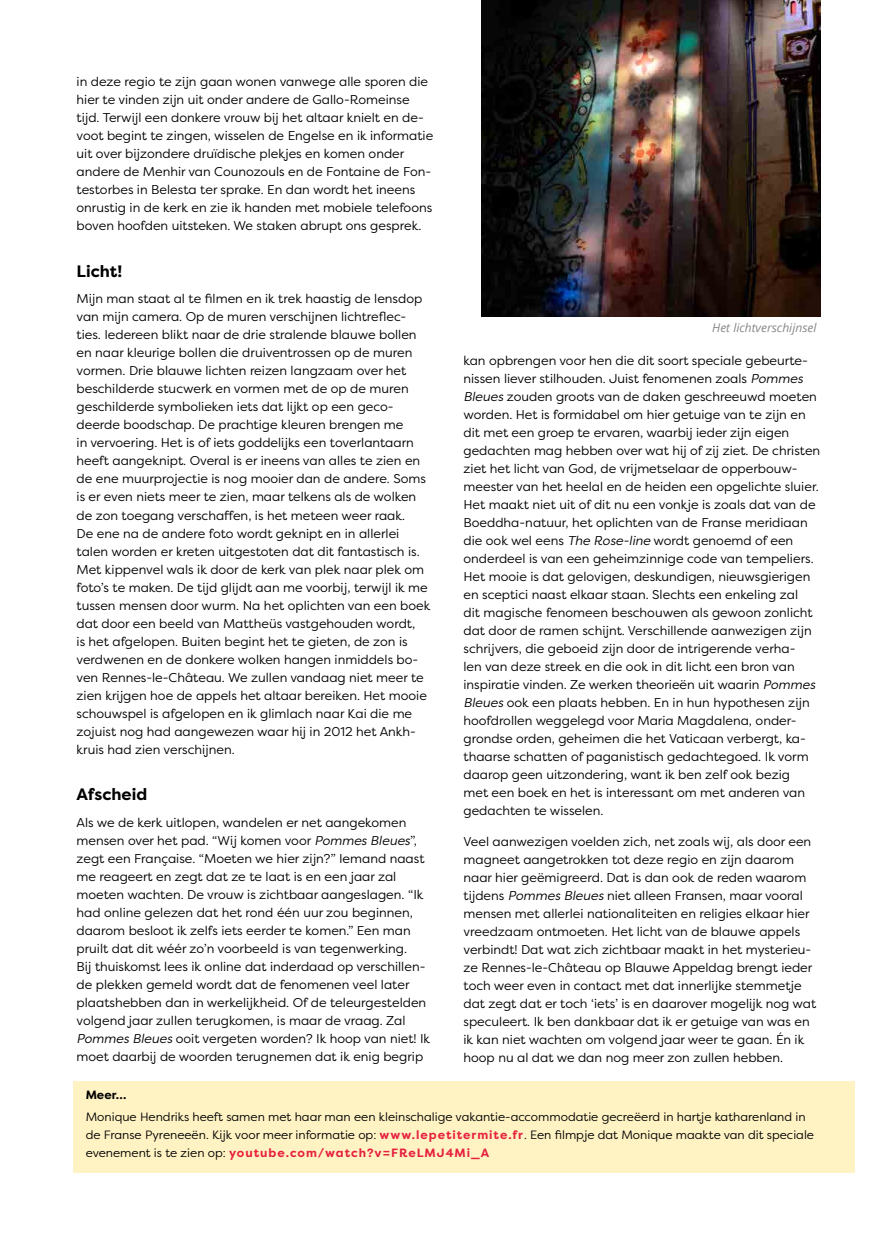
<style>
.page{position:relative;width:893px;height:1234px;background:#fff}
.page>*{position:absolute;margin:0;border:0;box-sizing:border-box;transform-origin:0 0}
.kop_sub{font:700 16.5px "Filson Pro";color:#000}
.tekst{font:12.75px/18px "Filson Pro";color:#000}
.kader_arcering{font:12px/18px "Filson Pro";color:#000}
.fotobijschrift{font:italic 12px "Open Sans";color:#868786}
.kader_arcering_kop{font:700 12px "Filson Pro";color:#000}
.s1{font-style:italic}
.s2{font-weight:700;color:#e6213e}
</style>
<div class="page">
<img style="left:481px;top:0;width:340px;height:316px">
<div style="left:73px;top:1081px;width:781px;height:33px;background:#fff3c4"></div>
<div style="left:73px;top:1103px;width:781px;height:69px;background:#fff3c4"></div>
<p class="tekst" style="left:77px;top:72px;width:358px">in deze regio te zijn gaan wonen vanwege alle sporen die hier te vinden zijn uit onder andere de Gallo-Romeinse tijd. Terwijl een donkere vrouw bij het altaar knielt en de&shy;voot begint te zingen, wisselen de Engelse en ik informatie uit over bijzondere druïdische plekjes en komen onder andere de Menhir van Counozouls en de Fontaine de Fon&shy;testorbes in Belesta ter sprake. En dan wordt het ineens onrustig in de kerk en zie ik handen met mobiele telefoons boven hoofden uitsteken. We staken abrupt ons gesprek.</p>
<p class="kop_sub" style="left:77px;top:260px;width:47px">Licht!</p>
<p class="tekst" style="left:77px;top:289px;width:355px">Mijn man staat al te filmen en ik trek haastig de lensdop van mijn camera. Op de muren verschijnen lichtreflec&shy;ties. Iedereen blikt naar de drie stralende blauwe bollen en naar kleurige bollen die druiventrossen op de muren vormen. Drie blauwe lichten reizen langzaam over het beschilderde stucwerk en vormen met de op de muren geschilderde symbolieken iets dat lijkt op een geco&shy;deerde boodschap. De prachtige kleuren brengen me<br>in vervoering. Het is of iets goddelijks een toverlantaarn heeft aangeknipt. Overal is er ineens van alles te zien en de ene muurprojectie is nog mooier dan de andere. Soms is er even niets meer te zien, maar telkens als de wolken de zon toegang verschaffen, is het meteen weer raak.<br>De ene na de andere foto wordt geknipt en in allerlei talen worden er kreten uitgestoten dat dit fantastisch is.<br>Met kippenvel wals ik door de kerk van plek naar plek om foto’s te maken. De tijd glijdt aan me voorbij, terwijl ik me tussen mensen door wurm. Na het oplichten van een boek dat door een beeld van Mattheüs vastgehouden wordt,<br>is het afgelopen. Buiten begint het te gieten, de zon is verdwenen en de donkere wolken hangen inmiddels bo&shy;ven Rennes-le-Château. We zullen vandaag niet meer te zien krijgen hoe de appels het altaar bereiken. Het mooie schouwspel is afgelopen en ik glimlach naar Kai die me zojuist nog had aangewezen waar hij in 2012 het Ankh&shy;kruis had zien verschijnen.</p>
<p class="kop_sub" style="left:77px;top:783px;width:72px">Afscheid</p>
<p class="tekst" style="left:77px;top:812px;width:355px">Als we de kerk uitlopen, wandelen er net aangekomen mensen over het pad. “Wij komen voor <span class="s1">Pommes Bleues</span>”, zegt een Française. “Moeten we hier zijn?” Iemand naast me reageert en zegt dat ze te laat is en een jaar zal moeten wachten. De vrouw is zichtbaar aangeslagen. “Ik had online gelezen dat het rond één uur zou beginnen, daarom besloot ik zelfs iets eerder te komen.” Een man pruilt dat dit wéér zo’n voorbeeld is van tegenwerking.<br>Bij thuiskomst lees ik online dat inderdaad op verschillen&shy;de plekken gemeld wordt dat de fenomenen veel later plaatshebben dan in werkelijkheid. Of de teleurgestelden volgend jaar zullen terugkomen, is maar de vraag. Zal <span class="s1">Pommes Bleues</span> ooit vergeten worden? Ik hoop van niet! Ik moet daarbij de woorden terugnemen dat ik enig begrip</p>
<p class="fotobijschrift" style="left:712px;top:319px;width:106px">Het lichtverschijnsel</p>
<p class="tekst" style="left:463px;top:351px;width:358px">kan opbrengen voor hen die dit soort speciale gebeurte&shy;nissen liever stilhouden. Juist fenomenen zoals <span class="s1">Pommes Bleues</span> zouden groots van de daken geschreeuwd moeten worden. Het is formidabel om hier getuige van te zijn en dit met een groep te ervaren, waarbij ieder zijn eigen gedachten mag hebben over wat hij of zij ziet. De christen ziet het licht van God, de vrijmetselaar de opperbouw&shy;meester van het heelal en de heiden een opgelichte sluier.<br>Het maakt niet uit of dit nu een vonkje is zoals dat van de Boeddha-natuur, het oplichten van de Franse meridiaan die ook wel eens <span class="s1">The Rose-line</span> wordt genoemd of een onderdeel is van een geheimzinnige code van tempeliers.<br>Het mooie is dat gelovigen, deskundigen, nieuwsgierigen en sceptici naast elkaar staan. Slechts een enkeling zal<br>dit magische fenomeen beschouwen als gewoon zonlicht dat door de ramen schijnt. Verschillende aanwezigen zijn schrijvers, die geboeid zijn door de intrigerende verha-<br>len van deze streek en die ook in dit licht een bron van inspiratie vinden. Ze werken theorieën uit waarin <span class="s1">Pommes Bleues</span> ook een plaats hebben. En in hun hypothesen zijn hoofdrollen weggelegd voor Maria Magdalena, onder&shy;grondse orden, geheimen die het Vaticaan verbergt, ka&shy;thaarse schatten of paganistisch gedachtegoed. Ik vorm daarop geen uitzondering, want ik ben zelf ook bezig<br>met een boek en het is interessant om met anderen van gedachten te wisselen.</p>
<p class="tekst" style="left:463px;top:832px;width:354px">Veel aanwezigen voelden zich, net zoals wij, als door een magneet aangetrokken tot deze regio en zijn daarom naar hier geëmigreerd. Dat is dan ook de reden waarom tijdens <span class="s1">Pommes Bleues</span> niet alleen Fransen, maar vooral mensen met allerlei nationaliteiten en religies elkaar hier vreedzaam ontmoeten. Het licht van de blauwe appels verbindt! Dat wat zich zichtbaar maakt in het mysterieu&shy;ze Rennes-le-Château op Blauwe Appeldag brengt ieder toch weer even in contact met dat innerlijke stemmetje dat zegt dat er toch ‘iets’ is en daarover mogelijk nog wat speculeert. Ik ben dankbaar dat ik er getuige van was en ik kan niet wachten om volgend jaar weer te gaan. Én ik hoop nu al dat we dan nog meer zon zullen hebben.</p>
<p class="kader_arcering_kop" style="left:86px;top:1086px;width:42px">Meer…</p>
<p class="kader_arcering" style="left:86px;top:1107px;width:730px">Monique Hendriks heeft samen met haar man een kleinschalige vakantie-accommodatie gecreëerd in hartje katharenland in de Franse Pyreneeën. Kijk voor meer informatie op: <span class="s2">www.lepetitermite.fr</span>. Een filmpje dat Monique maakte van dit speciale evenement is te zien op: <span class="s2">youtube.com/watch?v=FReLMJ4Mi_A</span></p>
</div>
